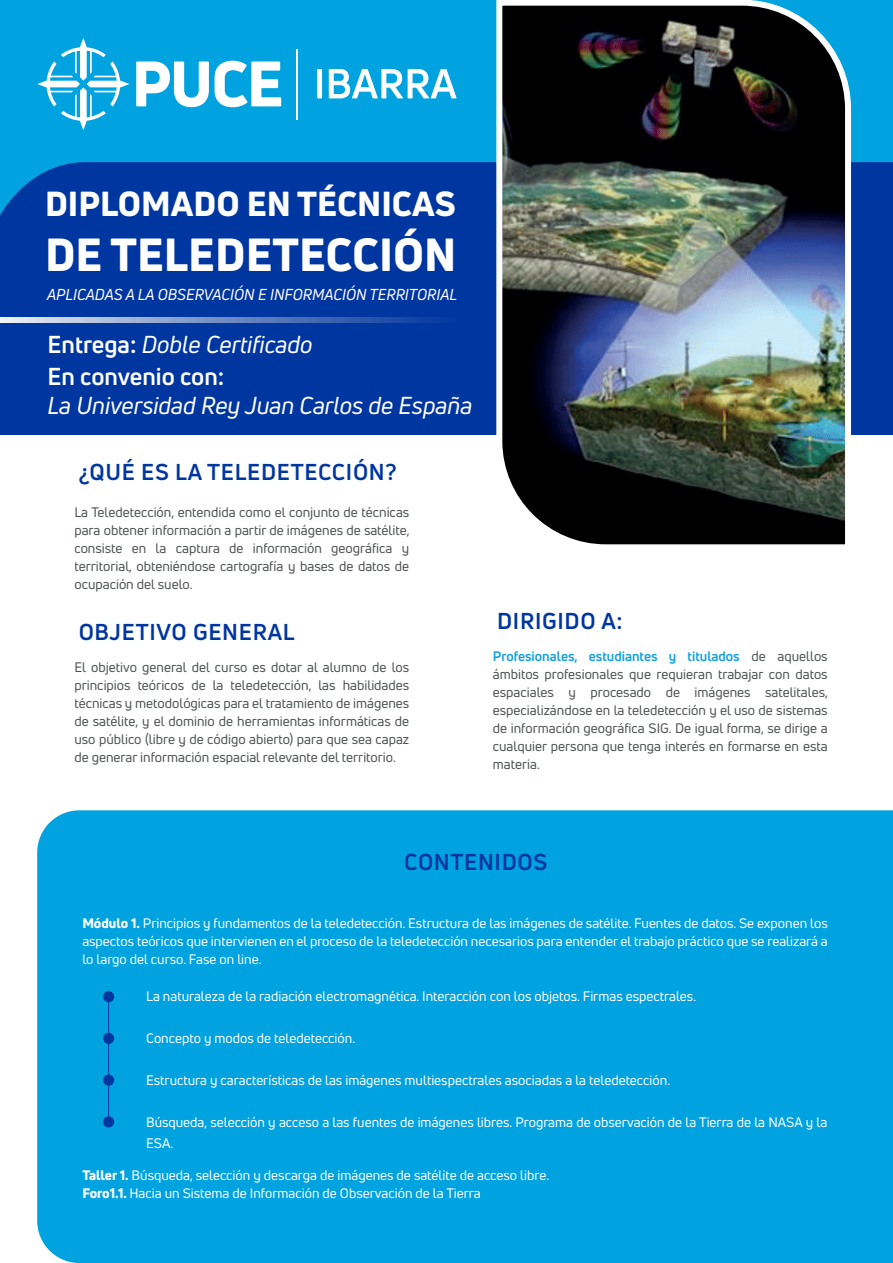
<style>
.page{position:relative;width:893px;height:1263px;background:#fff}
.page>*{position:absolute;margin:0;border:0;box-sizing:border-box;transform-origin:0 0}
.t1{font:800 45.45px "Uni Neue";color:#fff}
.t2{font:800 34.05px "Uni Neue";color:#fff}
.t3{font:700 24px/32px "Uni Neue";color:#fff}
.t4{font:italic 24px "Uni Neue";color:#fff}
.t5{font:700 22.5px "Uni Neue";letter-spacing:.03em;color:#0036a0}
.t6{font:italic 15.45px "Uni Neue";color:#fff}
.t7{font:13.5px/18px "Uni Neue";color:#4f5252;text-align:justify}
.t8{font:13.5px/18px "Uni Neue";color:#fff}
.s1{font-weight:400;font-style:italic}
.s2{font-weight:700;color:#10a0db}
.s3{font-weight:800}
</style>
<div class="page">
<div style="left:0;top:0;width:893px;height:435px;background:#0036a0"></div>
<svg style="left:0;top:0;width:893px;height:215px;fill:#00a2df"></svg>
<img style="left:493px;top:0;width:361px;height:545px">
<div style="left:37px;top:810px;width:856px;height:453px;background:#00a2df"></div>
<div style="left:103px;top:991px;width:11px;height:11px;background:#0036a0;border-radius:50%"></div>
<div style="left:103px;top:1033px;width:11px;height:11px;background:#0036a0;border-radius:50%"></div>
<div style="left:103px;top:1074px;width:11px;height:12px;background:#0036a0;border-radius:50%"></div>
<div style="left:103px;top:1116px;width:11px;height:11px;background:#0036a0;border-radius:50%"></div>
<svg style="left:136px;top:62px;width:73px;height:45px;background:#94d7f1"></svg>
<svg style="left:215px;top:61px;width:66px;height:46px;background:#90d6f1"></svg>
<svg style="left:37px;top:38px;width:92px;height:92px;background:#35b5e5"></svg>
<div style="left:317px;top:69px;width:5px;height:29px;background:#fff"></div>
<svg style="left:329px;top:69px;width:128px;height:29px;background:#79ceee"></svg>
<hr style="left:296px;top:49px;width:1px;height:71px;background:#fff">
<svg style="left:0;top:318px;width:434px;height:4px;background:#7792c7"></svg>
<h2 class="t2" style="left:45px;top:181px;width:412px">DIPLOMADO EN TÉCNICAS</h2>
<h1 class="t1" style="left:45px;top:224px;width:413px">DE TELEDETECCIÓN</h1>
<p class="t6" style="left:47px;top:285px;width:411px">APLICADAS A LA OBSERVACIÓN E INFORMACIÓN TERRITORIAL</p>
<h3 class="t3" style="left:48px;top:328px;width:266px">Entrega: <span class="s1">Doble Certificado<br></span>En convenio con:</h3>
<h3 class="t4" style="left:48px;top:391px;width:426px">La Universidad Rey Juan Carlos de España</h3>
<h3 class="t5" style="left:79px;top:457px;width:319px">¿QUÉ ES LA TELEDETECCIÓN?</h3>
<p class="t7" style="left:74px;top:503px;width:337px">La Teledetección, entendida como el conjunto de técnicas para obtener información a partir de imágenes de satélite, consiste en la captura de información geográfica y territorial, obteniéndose cartografía y bases de datos de ocupación del suelo.</p>
<h3 class="t5" style="left:79px;top:617px;width:217px">OBJETIVO GENERAL</h3>
<p class="t7" style="left:74px;top:658px;width:336px">El objetivo general del curso es dotar al alumno de los principios teóricos de la teledetección, las habilidades técnicas y metodológicas para el tratamiento de imágenes de satélite, y el dominio de herramientas informáticas de uso público (libre y de código abierto) para que sea capaz de generar información espacial relevante del territorio.</p>
<h3 class="t5" style="left:497px;top:606px;width:127px">DIRIGIDO A:</h3>
<p class="t7" style="left:493px;top:647px;width:337px"><span class="s2">Profesionales, estudiantes y titulados</span> de aquellos ámbitos profesionales que requieran trabajar con datos espaciales y procesado de imágenes satelitales, especializándose en la teledetección y el uso de sistemas de información geográfica SIG. De igual forma, se dirige a cualquier persona que tenga interés en formarse en esta materia.</p>
<h3 class="t5" style="left:404px;top:847px;width:145px">CONTENIDOS</h3>
<p class="t8" style="left:82px;top:914px;width:747px;text-align:justify"><span class="s3">Módulo 1.</span> Principios y fundamentos de la teledetección. Estructura de las imágenes de satélite. Fuentes de datos. Se exponen los aspectos teóricos que intervienen en el proceso de la teledetección necesarios para entender el trabajo práctico que se realizará a lo largo del curso. Fase on line.</p>
<p class="t8" style="left:146px;top:987px;width:552px">La naturaleza de la radiación electromagnética. Interacción con los objetos. Firmas espectrales.</p>
<p class="t8" style="left:146px;top:1029px;width:211px">Concepto y modos de teledetección.</p>
<p class="t8" style="left:146px;top:1071px;width:526px">Estructura y características de las imágenes multiespectrales asociadas a la teledetección.</p>
<p class="t8" style="left:146px;top:1111px;width:683px;line-height:21px">Búsqueda, selección y acceso a las fuentes de imágenes libres. Programa de observación de la Tierra de la NASA y la<br>ESA.</p>
<p class="t8" style="left:82px;top:1166px;width:468px"><span class="s3">Taller 1.</span> Búsqueda, selección y descarga de imágenes de satélite de acceso libre.<br><span class="s3">Foro1.1.</span> Hacia un Sistema de Información de Observación de la Tierra</p>
</div>
